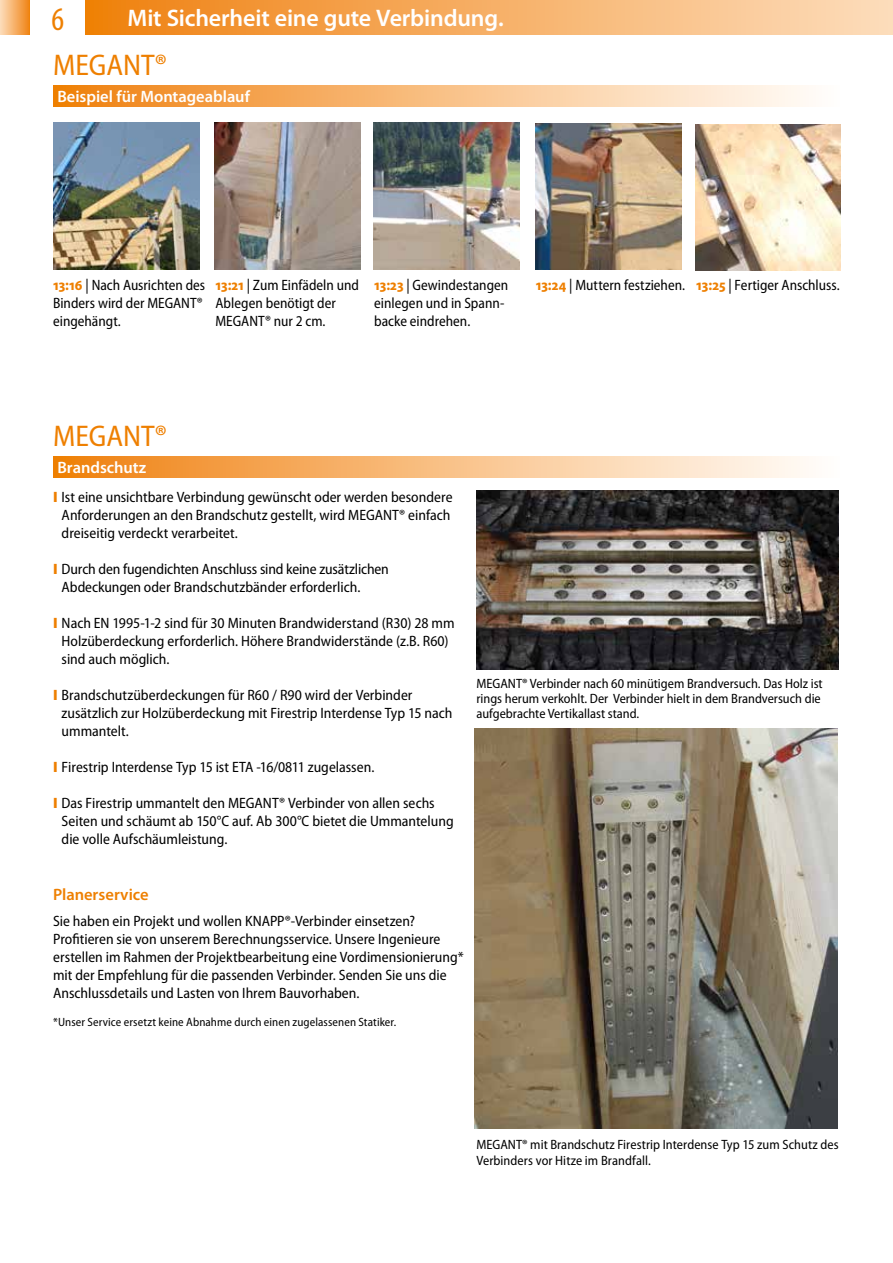
<style>
.page{position:relative;width:893px;height:1263px;background:#fff}
.page>*{position:absolute;margin:0;border:0;box-sizing:border-box;transform-origin:0 0}
.t1{font:condensed 33px "Myriad Pro";color:#ee7f00}
.t2{font:semi-condensed 30px "Myriad Pro";color:#ee7f00}
.t3{font:600 24px "Myriad Pro";letter-spacing:-.01em;color:#fff}
.t4{font:600 16.5px "Myriad Pro";color:#fff}
.t5{font:600 16.5px "Myriad Pro";color:#ee7f00}
.t6{font:semi-condensed 15px/18px "Myriad Pro";color:#000}
.t7{font:semi-condensed 13.5px/15px "Myriad Pro";color:#000}
.t8{font:semi-condensed 12px "Myriad Pro";letter-spacing:.01em;color:#000}
.s1{font-weight:700;color:#ee7f00}
.s2{font-weight:900;font-stretch:normal;color:#ee7f00}
</style>
<div class="page">
<div style="left:85px;top:0;width:808px;height:34px;background:linear-gradient(to right,#ef810e,#fdddbd)"></div>
<div style="left:0;top:0;width:30px;height:34px;background:linear-gradient(to right,#fddcbb,#f08619)"></div>
<img style="left:535px;top:123px;width:147px;height:147px">
<img style="left:695px;top:124px;width:145px;height:147px">
<img style="left:53px;top:123px;width:147px;height:146px">
<img style="left:214px;top:123px;width:147px;height:146px">
<img style="left:373px;top:123px;width:147px;height:146px">
<div style="left:53px;top:85px;width:787px;height:21px;background:linear-gradient(to right,#f0810d,#fff)"></div>
<div style="left:53px;top:456px;width:787px;height:21px;background:linear-gradient(to right,#f0810d,#fff)"></div>
<img style="left:476px;top:491px;width:363px;height:179px">
<img style="left:475px;top:729px;width:363px;height:399px">
<h1 class="t1" style="left:51px;top:1px;width:14px">6</h1>
<h3 class="t3" style="left:128px;top:4px;width:378px">Mit Sicherheit eine gute Verbindung.</h3>
<h2 class="t2" style="left:53px;top:49px;width:115px">MEGANT®</h2>
<p class="t4" style="left:57px;top:87px;width:194px">Beispiel für Montageablauf</p>
<p class="t6" style="left:53px;top:276px;width:154px"><span class="s1">13:16</span> | Nach Ausrichten des<br>Binders wird der MEGANT® eingehängt.</p>
<p class="t6" style="left:215px;top:276px;width:145px"><span class="s1">13:21</span> | Zum Einfädeln und<br>Ablegen benötigt der<br>MEGANT® nur 2 cm.</p>
<p class="t6" style="left:374px;top:276px;width:136px"><span class="s1">13:23</span> | Gewindestangen einlegen und in Spann&shy;backe eindrehen.</p>
<p class="t6" style="left:536px;top:276px;width:305px"><span class="s1">13:24</span> | Muttern festziehen. <span class="s1">13:25</span> | Fertiger Anschluss.</p>
<h2 class="t2" style="left:53px;top:420px;width:115px">MEGANT®</h2>
<p class="t4" style="left:57px;top:458px;width:90px">Brandschutz</p>
<p class="t6" style="left:62px;top:489px;width:392px;text-indent:-9px"><span class="s2">I</span> Ist eine unsichtbare Verbindung gewünscht oder werden besondere<br>Anforderungen an den Brandschutz gestellt, wird MEGANT® einfach dreiseitig verdeckt verarbeitet.</p>
<p class="t6" style="left:62px;top:561px;width:329px;text-indent:-9px"><span class="s2">I</span> Durch den fugendichten Anschluss sind keine zusätzlichen<br>Abdeckungen oder Brandschutzbänder erforderlich.</p>
<p class="t6" style="left:62px;top:615px;width:394px;text-indent:-9px"><span class="s2">I</span> Nach EN 1995-1-2 sind für 30 Minuten Brandwiderstand (R30) 28 mm<br>Holzüberdeckung erforderlich. Höhere Brandwiderstände (z.B. R60) sind auch möglich.</p>
<p class="t6" style="left:62px;top:687px;width:392px;text-indent:-9px"><span class="s2">I</span> Brandschutzüberdeckungen für R60 / R90 wird der Verbinder zusätzlich zur Holzüberdeckung mit Firestrip Interdense Typ 15 nach ummantelt.</p>
<p class="t6" style="left:53px;top:759px;width:323px"><span class="s2">I</span> Firestrip Interdense Typ 15 ist ETA -16/0811 zugelassen.</p>
<p class="t6" style="left:62px;top:795px;width:394px;text-indent:-9px"><span class="s2">I</span> Das Firestrip ummantelt den MEGANT® Verbinder von allen sechs<br>Seiten und schäumt ab 150°C auf. Ab 300°C bietet die Ummantelung die volle Aufschäumleistung.</p>
<p class="t7" style="left:476px;top:676px;width:348px">MEGANT® Verbinder nach 60 minütigem Brandversuch. Das Holz ist rings herum verkohlt. Der Verbinder hielt in dem Brandversuch die aufgebrachte Vertikallast stand.</p>
<p class="t5" style="left:53px;top:885px;width:97px">Planerservice</p>
<p class="t6" style="left:53px;top:912px;width:412px">Sie haben ein Projekt und wollen KNAPP®-Verbinder einsetzen?<br>Profitieren sie von unserem Berechnungsservice. Unsere Ingenieure erstellen im Rahmen der Projektbearbeitung eine Vordimensionierung* mit der Empfehlung für die passenden Verbinder. Senden Sie uns die Anschlussdetails und Lasten von Ihrem Bauvorhaben.</p>
<p class="t8" style="left:53px;top:1016px;width:345px">*Unser Service ersetzt keine Abnahme durch einen zugelassenen Statiker.</p>
<p class="t7" style="left:476px;top:1137px;width:364px;line-height:16.2px">MEGANT® mit Brandschutz Firestrip Interdense Typ 15 zum Schutz des<br>Verbinders vor Hitze im Brandfall.</p>
</div>
